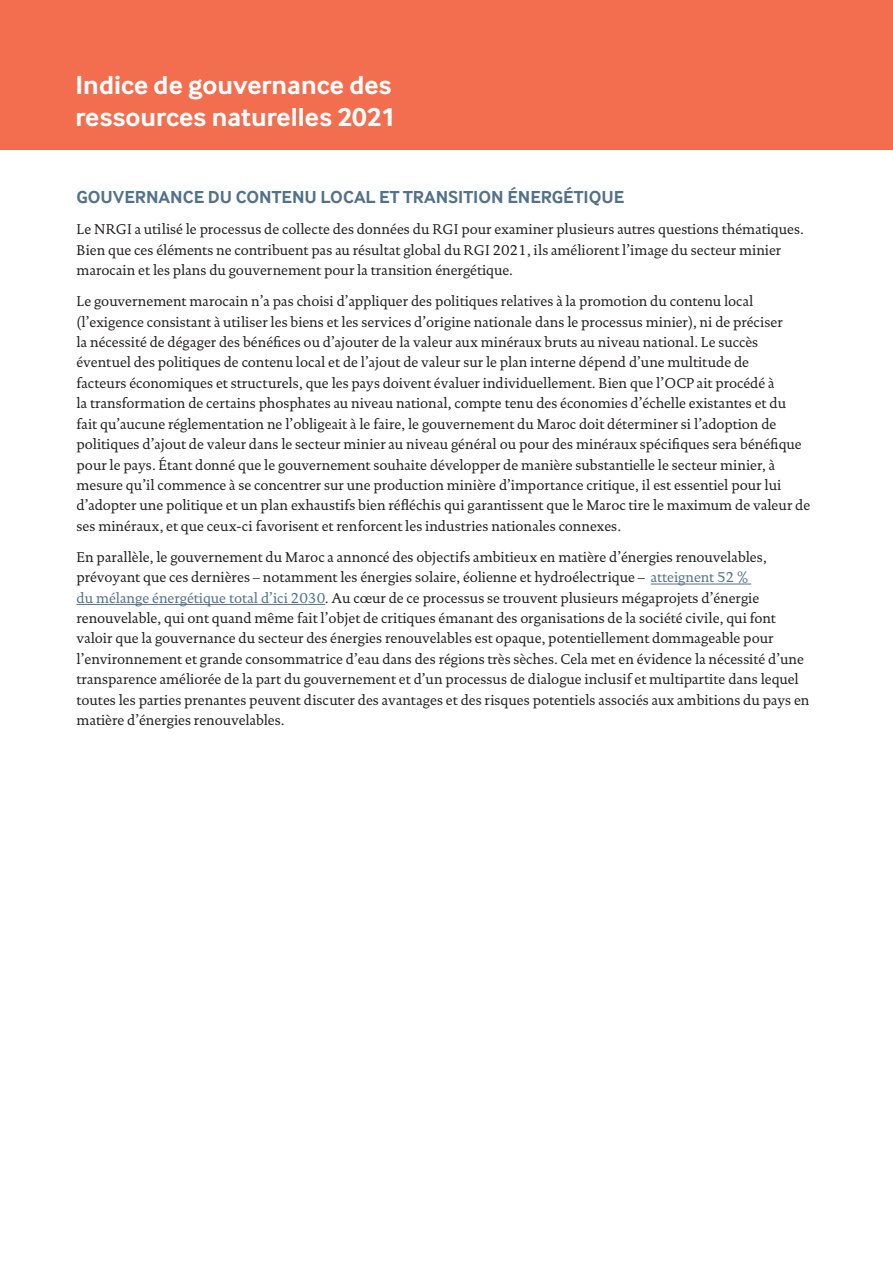
<style>
.page{position:relative;width:893px;height:1263px;background:#fff}
.page>*{position:absolute;margin:0;border:0;box-sizing:border-box;transform-origin:0 0}
.t1{font:700 27px/32.4px "Inter Face";color:#fff}
.t2{font:700 18px "Inter Face";color:#537189}
.t3{font:14.4px/20.4px "DTL Documenta T";color:#231f20}
.s1{color:#537189}
</style>
<div class="page">
<div style="left:0;top:0;width:893px;height:149px;background:#f36e4e"></div>
<hr style="left:651px;top:584px;width:100px;height:1px;background:#537189">
<hr style="left:77px;top:604px;width:248px;height:1px;background:#537189">
<h1 class="t1" style="left:76px;top:69px;width:322px">Indice de gouvernance des ressources naturelles 2021</h1>
<p class="t2" style="left:77px;top:187px;width:549px">GOUVERNANCE DU CONTENU LOCAL ET TRANSITION ÉNERGÉTIQUE</p>
<p class="t3" style="left:77px;top:219px;width:729px">Le NRGI a utilisé le processus de collecte des données du RGI pour examiner plusieurs autres questions thématiques.<br>Bien que ces éléments ne contribuent pas au résultat global du RGI 2021, ils améliorent l’image du secteur minier marocain et les plans du gouvernement pour la transition énergétique.</p>
<p class="t3" style="left:77px;top:291px;width:735px">Le gouvernement marocain n’a pas choisi d’appliquer des politiques relatives à la promotion du contenu local (l’exigence consistant à utiliser les biens et les services d’origine nationale dans le processus minier), ni de préciser<br>la nécessité de dégager des bénéfices ou d’ajouter de la valeur aux minéraux bruts au niveau national. Le succès éventuel des politiques de contenu local et de l’ajout de valeur sur le plan interne dépend d’une multitude de<br>facteurs économiques et structurels, que les pays doivent évaluer individuellement. Bien que l’OCP ait procédé à<br>la transformation de certains phosphates au niveau national, compte tenu des économies d’échelle existantes et du fait qu’aucune réglementation ne l’obligeait à le faire, le gouvernement du Maroc doit déterminer si l’adoption de politiques d’ajout de valeur dans le secteur minier au niveau général ou pour des minéraux spécifiques sera bénéfique pour le pays. Étant donné que le gouvernement souhaite développer de manière substantielle le secteur minier, à mesure qu’il commence à se concentrer sur une production minière d’importance critique, il est essentiel pour lui d’adopter une politique et un plan exhaustifs bien réfléchis qui garantissent que le Maroc tire le maximum de valeur de ses minéraux, et que ceux-ci favorisent et renforcent les industries nationales connexes.</p>
<p class="t3" style="left:77px;top:547px;width:734px">En parallèle, le gouvernement du Maroc a annoncé des objectifs ambitieux en matière d’énergies renouvelables, prévoyant que ces dernières – notamment les énergies solaire, éolienne et hydroélectrique – <span class="s1">atteignent 52 %<br>du mélange énergétique total d’ici 2030</span>. Au cœur de ce processus se trouvent plusieurs mégaprojets d’énergie renouvelable, qui ont quand même fait l’objet de critiques émanant des organisations de la société civile, qui font valoir que la gouvernance du secteur des énergies renouvelables est opaque, potentiellement dommageable pour l’environnement et grande consommatrice d’eau dans des régions très sèches. Cela met en évidence la nécessité d’une transparence améliorée de la part du gouvernement et d’un processus de dialogue inclusif et multipartite dans lequel toutes les parties prenantes peuvent discuter des avantages et des risques potentiels associés aux ambitions du pays en matière d’énergies renouvelables.</p>
</div>
